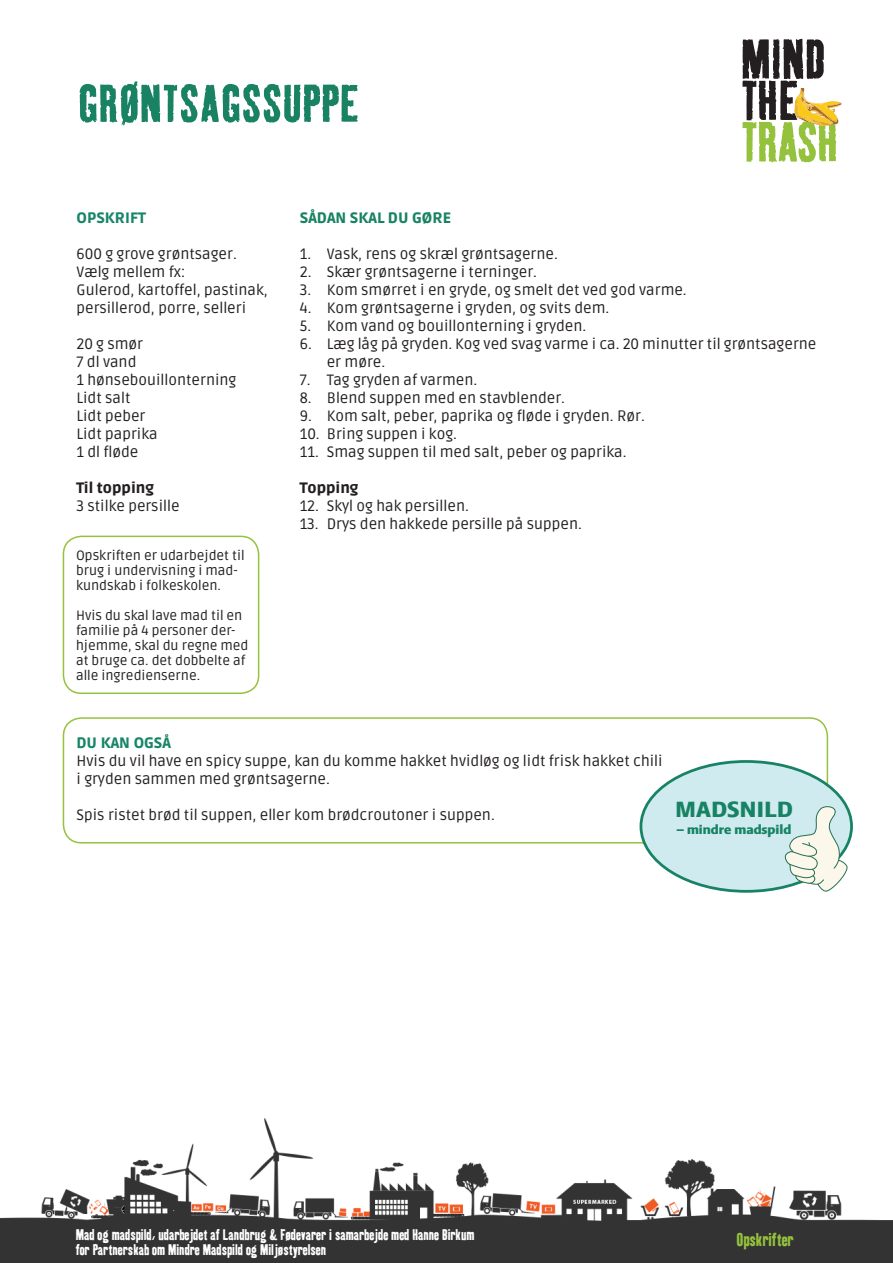
<style>
.page{position:relative;width:893px;height:1263px;background:#fff}
.page>*{position:absolute;margin:0;border:0;box-sizing:border-box;transform-origin:0 0}
.t1{font:51px "Kipp No 3";letter-spacing:.015em;color:#188263}
.t2{font:800 23.7px "LF Press Sans";letter-spacing:.015em;color:#188364}
.t3{font:18px "Kipp No 3";color:#95c23c}
.t4{font:15px/18px "Ruda";color:#231f20}
.t5{font:15px/15px "Kipp No 3";color:#fff}
.t6{font:900 15px "Ruda";color:#188569}
.t7{font:900 15px "Ruda";color:#231f20}
.t8{font:900 15px "Ruda";color:#188263}
.t9{font:800 14.25px "LF Press Sans";color:#188364}
.t10{font:13.5px/15px "Ruda";color:#231f20}
</style>
<div class="page">
<img style="left:0;top:1118px;width:893px;height:145px">
<div style="left:31px;top:1231px;width:828px;height:32px;background:#333"></div>
<svg style="left:742px;top:39px;width:100px;height:124px"></svg>
<div style="left:63px;top:717px;width:765px;height:126px;border:2px solid #95c23c;border-radius:18px"></div>
<div style="left:641px;top:761px;width:210px;height:130px;background:#cfebef;border-radius:50%"></div>
<svg style="left:782px;top:804px;width:68px;height:88px"></svg>
<div style="left:63px;top:536px;width:196px;height:158px;border:2px solid #95c23c;border-radius:18px"></div>
<p class="t1" style="left:78px;top:72px;width:282px">GRØNTSAGSSUPPE</p>
<p class="t6" style="left:77px;top:209px;width:71px">OPSKRIFT</p>
<p class="t4" style="left:77px;top:245px;width:162px">600 g grove grøntsager.</p>
<p class="t4" style="left:77px;top:263px;width:110px">Vælg mellem fx:</p>
<p class="t4" style="left:77px;top:281px;width:193px">Gulerod, kartoffel, pastinak,</p>
<p class="t4" style="left:77px;top:299px;width:171px">persillerod, porre, selleri</p>
<p class="t4" style="left:77px;top:335px;width:68px">20 g smør</p>
<p class="t4" style="left:77px;top:353px;width:61px">7 dl vand</p>
<p class="t4" style="left:77px;top:371px;width:161px">1 hønsebouillonterning</p>
<p class="t4" style="left:77px;top:389px;width:55px">Lidt salt</p>
<p class="t4" style="left:77px;top:407px;width:70px">Lidt peber</p>
<p class="t4" style="left:77px;top:425px;width:83px">Lidt paprika</p>
<p class="t4" style="left:77px;top:443px;width:63px">1 dl fløde</p>
<p class="t7" style="left:77px;top:479px;width:79px">Til topping</p>
<p class="t4" style="left:77px;top:497px;width:104px">3 stilke persille</p>
<p class="t10" style="left:76px;top:548px;width:170px">Opskriften er udarbejdet til brug i undervisning i mad&shy;kundskab i folkeskolen.</p>
<p class="t10" style="left:76px;top:608px;width:174px">Hvis du skal lave mad til en familie på 4 personer der&shy;hjemme, skal du regne med at bruge ca. det dobbelte af alle ingredienserne.</p>
<p class="t8" style="left:300px;top:209px;width:153px">SÅDAN SKAL DU GØRE</p>
<p class="t4" style="left:300px;top:245px;width:260px">1. Vask, rens og skræl grøntsagerne.</p>
<p class="t4" style="left:300px;top:263px;width:239px">2. Skær grøntsagerne i terninger.</p>
<p class="t4" style="left:300px;top:281px;width:388px">3. Kom smørret i en gryde, og smelt det ved god varme.</p>
<p class="t4" style="left:300px;top:299px;width:311px">4. Kom grøntsagerne i gryden, og svits dem.</p>
<p class="t4" style="left:300px;top:317px;width:288px">5. Kom vand og bouillonterning i gryden.</p>
<p class="t4" style="left:327px;top:335px;width:491px;text-indent:-27px">6. Læg låg på gryden. Kog ved svag varme i ca. 20 minutter til grøntsagerne er møre.</p>
<p class="t4" style="left:300px;top:371px;width:179px">7. Tag gryden af varmen.</p>
<p class="t4" style="left:300px;top:389px;width:267px">8. Blend suppen med en stavblender.</p>
<p class="t4" style="left:300px;top:407px;width:347px">9. Kom salt, peber, paprika og fløde i gryden. Rør.</p>
<p class="t4" style="left:300px;top:425px;width:159px">10. Bring suppen i kog.</p>
<p class="t4" style="left:300px;top:443px;width:328px">11. Smag suppen til med salt, peber og paprika.</p>
<p class="t7" style="left:300px;top:479px;width:60px">Topping</p>
<p class="t4" style="left:300px;top:497px;width:171px">12. Skyl og hak persillen.</p>
<p class="t4" style="left:300px;top:515px;width:284px">13. Drys den hakkede persille på suppen.</p>
<p class="t6" style="left:77px;top:734px;width:96px">DU KAN OGSÅ</p>
<p class="t4" style="left:77px;top:752px;width:587px">Hvis du vil have en spicy suppe, kan du komme hakket hvidløg og lidt frisk hakket chili</p>
<p class="t4" style="left:77px;top:770px;width:255px">i gryden sammen med grøntsagerne.</p>
<p class="t4" style="left:77px;top:806px;width:420px">Spis ristet brød til suppen, eller kom brødcroutoner i suppen.</p>
<p class="t2" style="left:675px;top:796px;width:119px">MADSNILD</p>
<p class="t9" style="left:677px;top:822px;width:116px">– mindre madspild</p>
<p class="t5" style="left:76px;top:1226px;width:400px">Mad og madspild, udarbejdet af Landbrug &amp; Fødevarer i samarbejde med Hanne Birkum for Partnerskab om Mindre Madspild og Miljøstyrelsen</p>
<p class="t3" style="left:736px;top:1228px;width:59px">Opskrifter</p>
</div>
